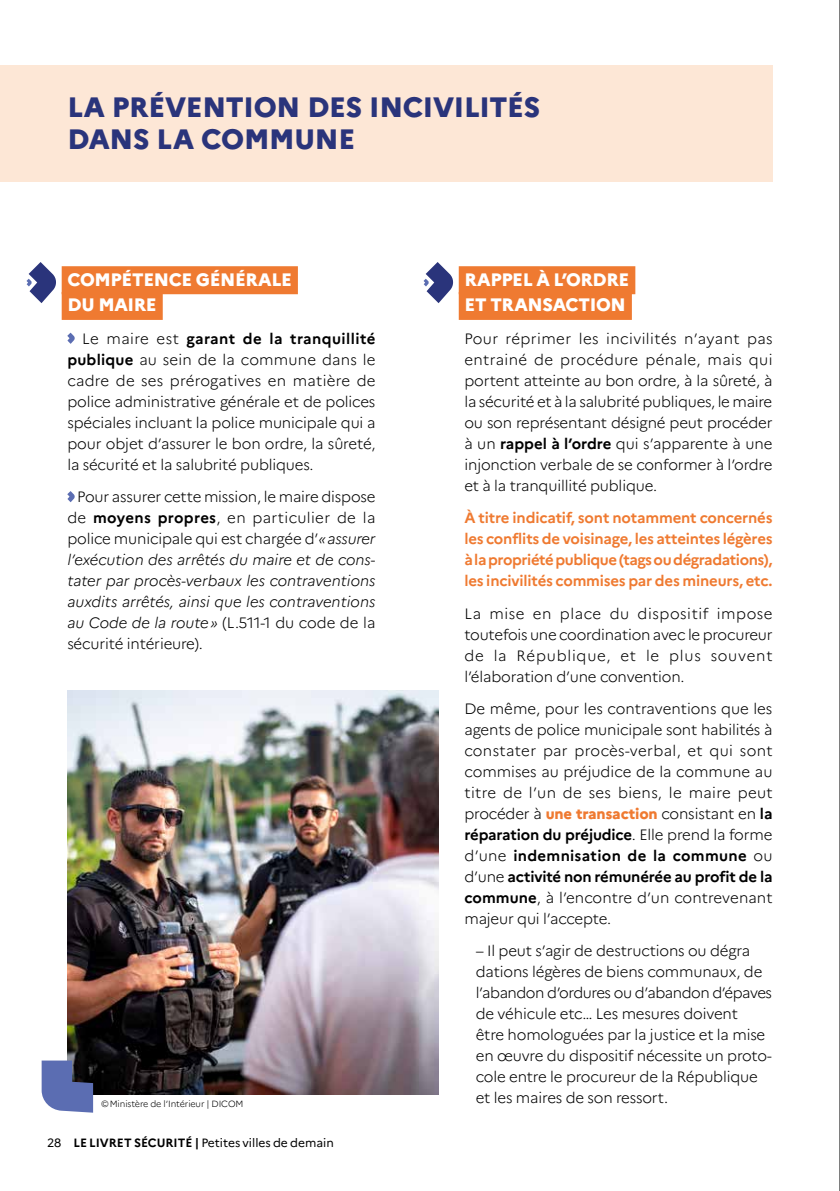
<style>
.page{position:relative;width:840px;height:1191px;background:#fff}
.page>*{position:absolute;margin:0;border:0;box-sizing:border-box;transform-origin:0 0}
.t1{font:800 28px/32px "Marianne";letter-spacing:-.01em;color:#2a347b}
.t2{font:800 18px/25.6px "Marianne";letter-spacing:-.02em;color:#fff}
.t3{font:300 15px/21px "Marianne";letter-spacing:-.01em;color:#000;text-align:justify}
.t4{font:italic 300 15px/21px "Marianne";color:#000;text-align:justify}
.t5{font:700 15px/21px "Marianne";letter-spacing:-.01em;color:#ef7a31;text-align:justify}
.t6{font:12px "Marianne";color:#000}
.t7{font:300 9px "Marianne";letter-spacing:-.01em;color:#000}
.s1{font-weight:700}
.s2{font-style:normal}
.s3{font-weight:700;font-style:normal}
.s4{font-weight:800;color:#ef7a31}
</style>
<div class="page">
<img style="left:67px;top:690px;width:371px;height:404px">
<svg style="left:42px;top:1060px;width:51px;height:52px;background:#566499"></svg>
<div style="left:62px;top:266px;width:236px;height:28px;background:#ef7a31"></div>
<div style="left:62px;top:292px;width:101px;height:28px;background:#ef7a31"></div>
<svg style="left:67px;top:333px;width:8px;height:11px"></svg>
<svg style="left:67px;top:491px;width:8px;height:11px"></svg>
<div style="left:458px;top:266px;width:177px;height:28px;background:#ef7a31"></div>
<div style="left:458px;top:292px;width:173px;height:28px;background:#ef7a31"></div>
<svg style="left:27px;top:262px;width:29px;height:41px"></svg>
<svg style="left:423px;top:262px;width:31px;height:41px"></svg>
<div style="left:0;top:65px;width:772px;height:117px;background:#fde7d6"></div>
<hr style="left:839px;top:0;width:1px;height:1191px;background:#000">
<h1 class="t1" style="left:67px;top:91px;width:474px">LA PRÉVENTION DES INCIVILITÉS<br>DANS LA COMMUNE</h1>
<p class="t2" style="left:67px;top:266px;width:226px">COMPÉTENCE GÉNÉRALE<br>DU MAIRE</p>
<p class="t3" style="left:67px;top:327px;width:309px;text-indent:15px">Le maire est <span class="s1">garant de la tranquillité publique</span> au sein de la commune dans le cadre de ses prérogatives en matière de police administrative générale et de polices spéciales incluant la police municipale qui a pour objet d’assurer le bon ordre, la sûreté, la sécurité et la salubrité publiques.</p>
<p class="t4" style="left:67px;top:485px;width:309px;text-indent:10px"><span class="s2">Pour assurer cette mission, le maire dispose de</span> <span class="s3">moyens propres</span><span class="s2">, en particulier de la police municipale qui est chargée d’</span>« assurer l’exécution des arrêtés du maire et de cons&shy;tater par procès-verbaux les contraventions auxdits arrêtés, ainsi que les contraventions au Code de la route » <span class="s2">(L.511-1 du code de la sécurité intérieure).</span></p>
<p class="t7" style="left:101px;top:1096px;width:144px">© Ministère de l’Intérieur | DICOM</p>
<p class="t6" style="left:47px;top:1135px;width:288px">28 <span class="s1">LE LIVRET SÉCURITÉ |</span> Petites villes de demain</p>
<p class="t2" style="left:464px;top:266px;width:166px">RAPPEL À L’ORDRE<br>ET TRANSACTION</p>
<p class="t3" style="left:464px;top:327px;width:309px">Pour réprimer les incivilités n’ayant pas entrainé de procédure pénale, mais qui portent atteinte au bon ordre, à la sûreté, à la sécurité et à la salubrité publiques, le maire ou son représentant désigné peut procéder à un <span class="s1">rappel à l’ordre</span> qui s’apparente à une injonction verbale de se conformer à l’ordre et à la tranquillité publique.</p>
<p class="t5" style="left:464px;top:507px;width:309px">À titre indicatif, sont notamment concernés les conflits de voisinage, les atteintes légères à la propriété publique (tags ou dégradations), les incivilités commises par des mineurs, etc.</p>
<p class="t3" style="left:464px;top:601px;width:309px">La mise en place du dispositif impose toutefois une coordination avec le procureur de la République, et le plus souvent l’élaboration d’une convention.</p>
<p class="t3" style="left:464px;top:697px;width:309px">De même, pour les contraventions que les agents de police municipale sont habilités à constater par procès-verbal, et qui sont commises au préjudice de la commune au titre de l’un de ses biens, le maire peut procéder à <span class="s4">une transaction</span> consistant en <span class="s1">la réparation du préjudice</span>. Elle prend la forme d’une <span class="s1">indemnisation de la commune</span> ou d’une <span class="s1">activité non rémunérée au profit de la commune</span>, à l’encontre d’un contrevenant majeur qui l’accepte.</p>
<p class="t3" style="left:475px;top:939px;width:298px;text-align:left">– Il peut s’agir de destructions ou dégra dations légères de biens communaux, de l’abandon d’ordures ou d’abandon d’épaves de véhicule etc… Les mesures doivent<br>être homologuées par la justice et la mise en œuvre du dispositif nécessite un proto&shy;cole entre le procureur de la République et les maires de son ressort.</p>
</div>
